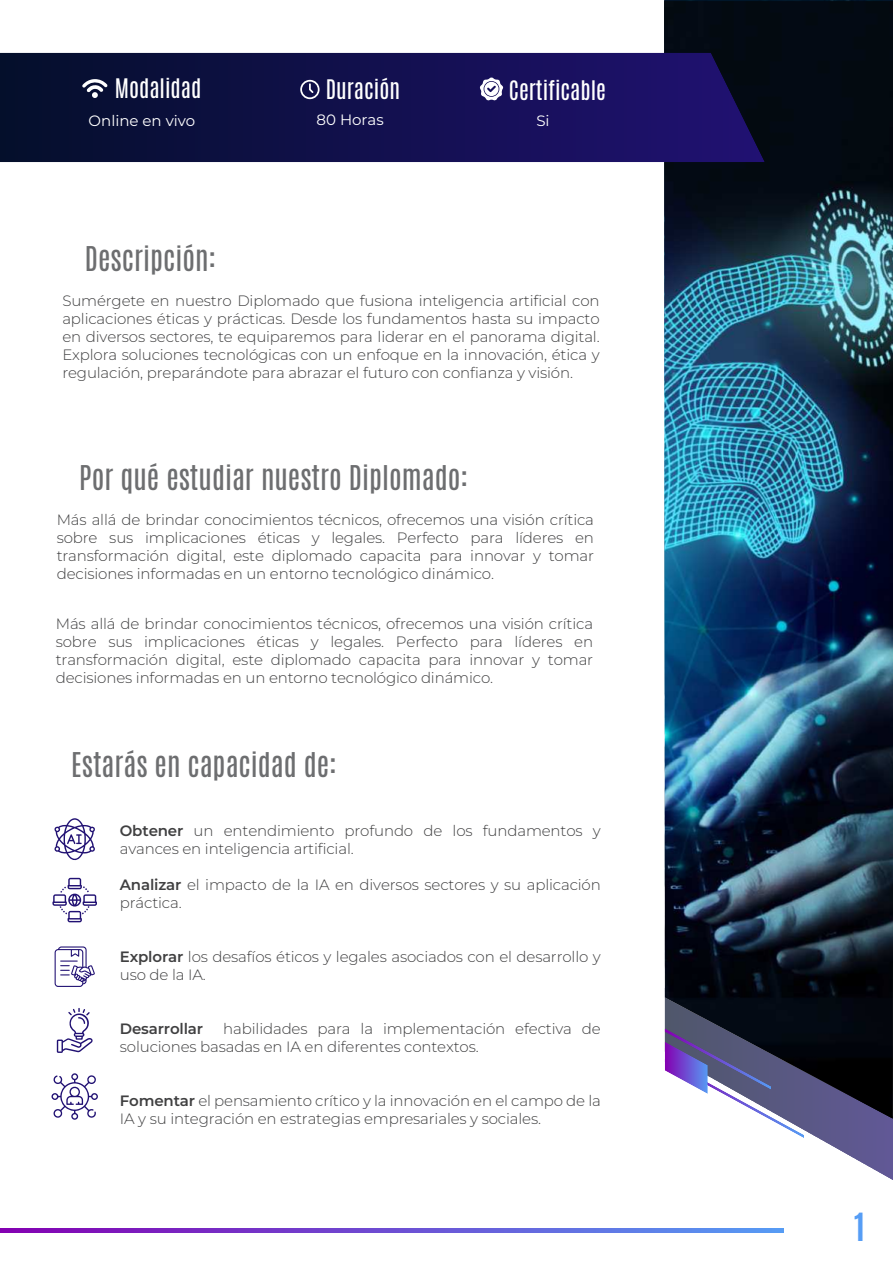
<style>
.page{position:relative;width:893px;height:1263px;background:#fff}
.page>*{position:absolute;margin:0;border:0;box-sizing:border-box;transform-origin:0 0}
.t1{font:700 33px "Antonio";color:#569df5}
.t2{font:28.5px "Antonio";color:#6d6e70}
.t3{font:22.5px "Antonio";color:#fff}
.t4{font:300 15px/18px "Montserrat";letter-spacing:-.01em;color:#404041}
.t5{font:15px "Montserrat";color:#fff}
.t6{font:100 15px "Montserrat";letter-spacing:-.01em;color:#404041}
.s1{font-weight:100}
</style>
<div class="page">
<svg style="left:768px;top:1118px;width:125px;height:62px"></svg>
<img style="left:664px;top:1px;width:229px;height:1117px">
<svg style="left:0;top:1228px;width:784px;height:4px;background:#6d4ed2"></svg>
<svg style="left:0;top:53px;width:765px;height:109px;background:#110f4b"></svg>
<svg style="left:82px;top:79px;width:26px;height:19px"></svg>
<svg style="left:300px;top:80px;width:20px;height:19px"></svg>
<svg style="left:480px;top:77px;width:23px;height:24px"></svg>
<svg style="left:55px;top:946px;width:40px;height:41px"></svg>
<svg style="left:54px;top:818px;width:41px;height:43px"></svg>
<svg style="left:52px;top:878px;width:45px;height:44px"></svg>
<svg style="left:57px;top:1008px;width:36px;height:45px"></svg>
<svg style="left:52px;top:1073px;width:46px;height:47px"></svg>
<h3 class="t3" style="left:115px;top:75px;width:88px">Modalidad</h3>
<p class="t5" style="left:89px;top:112px;width:108px">Online en vivo</p>
<h3 class="t3" style="left:326px;top:75px;width:76px">DuraciÛn</h3>
<p class="t5" style="left:317px;top:111px;width:69px">80 Horas</p>
<p class="t5" style="left:536px;top:112px;width:15px">Si</p>
<h3 class="t3" style="left:509px;top:76px;width:99px">Certificable</h3>
<h2 class="t2" style="left:85px;top:241px;width:133px">DescripciÛn:</h2>
<p class="t4" style="left:62px;top:291px;width:539px;text-align:justify">Sumérgete en nuestro Diplomado que fusiona inteligencia artificial con aplicaciones Èticas y pr·cticas. Desde los fundamentos hasta su impacto en diversos sectores, te equiparemos para liderar en el panorama digital.<br>Explora soluciones tecnolÛgicas con un enfoque en la innovaciÛn, Ètica y regulación, preparándote para abrazar el futuro con confianza y visión.</p>
<h2 class="t2" style="left:79px;top:461px;width:390px">Por quÈ estudiar nuestro Diplomado:</h2>
<p class="t4" style="left:57px;top:512px;width:539px;text-align:justify">M·s all· de brindar conocimientos tÈcnicos, ofrecemos una visiÛn crÌtica sobre sus implicaciones Èticas y legales. Perfecto para lÌderes en transformaciÛn digital, este diplomado capacita para innovar y tomar decisiones informadas en un entorno tecnolÛgico din·mico.</p>
<p class="t4" style="left:56px;top:616px;width:539px;text-align:justify">M·s all· de brindar conocimientos tÈcnicos, ofrecemos una visiÛn crÌtica sobre sus implicaciones Èticas y legales. Perfecto para lÌderes en transformaciÛn digital, este diplomado capacita para innovar y tomar decisiones informadas en un entorno tecnolÛgico din·mico.</p>
<h2 class="t2" style="left:71px;top:747px;width:267px">Estar·s en capacidad de:</h2>
<p class="t4" style="left:120px;top:823px;width:482px"><span class="s1">Obtener</span> un entendimiento profundo de los fundamentos y avances en inteligencia artificial.</p>
<p class="t4" style="left:120px;top:877px;width:483px"><span class="s1">Analizar</span> el impacto de la IA en diversos sectores y su aplicaciÛn pr·ctica.</p>
<p class="t4" style="left:120px;top:949px;width:482px"><span class="s1">Explorar</span> los desafÌos Èticos y legales asociados con el desarrollo y uso de la IA.</p>
<p class="t4" style="left:120px;top:1021px;width:482px;text-indent:103px">habilidades para la implementaciÛn efectiva de soluciones basadas en IA en diferentes contextos.</p>
<p class="t6" style="left:120px;top:1022px;width:85px">Desarrollar</p>
<p class="t4" style="left:120px;top:1093px;width:482px"><span class="s1">Fomentar</span> el pensamiento crÌtico y la innovaciÛn en el campo de la<br>IA y su integraciÛn en estrategias empresariales y sociales.</p>
<h1 class="t1" style="left:854px;top:1210px;width:12px">1</h1>
</div>
